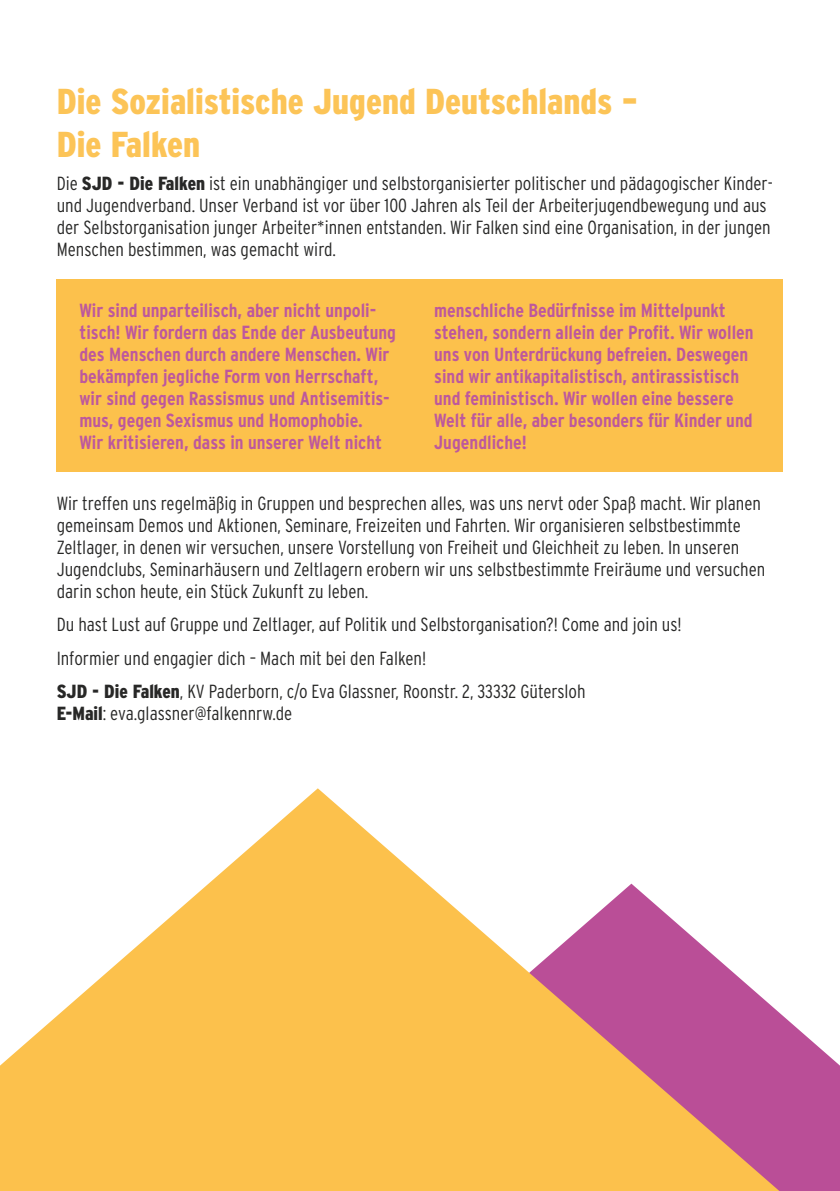
<style>
.page{position:relative;width:840px;height:1191px;background:#fff}
.page>*{position:absolute;margin:0;border:0;box-sizing:border-box;transform-origin:0 0}
.t1{font:900 36px/43.2px "Interstate Condensed";color:#fcc457}
.t2{font:300 19px/22px "Interstate Condensed";color:#282827}
.t3{font:700 19px/22px "Interstate Condensed";color:#bd589d}
.s1{font-weight:900}
</style>
<div class="page">
<div style="left:57px;top:279px;width:725px;height:192px;background:#fcc14c"></div>
<svg style="left:778px;top:1011px;width:61px;height:180px;background:#c468a6"></svg>
<svg style="left:0;top:788px;width:778px;height:403px;fill:#fcc14c"></svg>
<h1 class="t1" style="left:57px;top:79px;width:582px">Die Sozialistische Jugend Deutschlands –<br>Die Falken</h1>
<p class="t2" style="left:57px;top:173px;width:717px">Die <span class="s1">SJD - Die Falken</span> ist ein unabhängiger und selbstorganisierter politischer und pädagogischer Kinder&shy;und Jugendverband. Unser Verband ist vor über 100 Jahren als Teil der Arbeiterjugendbewegung und aus der Selbstorganisation junger Arbeiter*innen entstanden. Wir Falken sind eine Organisation, in der jungen Menschen bestimmen, was gemacht wird.</p>
<p class="t3" style="left:79px;top:299px;width:318px">Wir sind unparteilisch, aber nicht unpoli&shy;tisch! Wir fordern das Ende der Ausbeutung des Menschen durch andere Menschen. Wir bekämpfen jegliche Form von Herrschaft, wir sind gegen Rassismus und Antisemitis&shy;mus, gegen Sexismus und Homophobie.<br>Wir kritisieren, dass in unserer Welt nicht</p>
<p class="t3" style="left:434px;top:299px;width:321px">menschliche Bedürfnisse im Mittelpunkt stehen, sondern allein der Profit. Wir wollen uns von Unterdrückung befreien. Deswegen sind wir antikapitalistisch, antirassistisch und feministisch. Wir wollen eine bessere Welt für alle, aber besonders für Kinder und Jugendliche!</p>
<p class="t2" style="left:57px;top:492px;width:709px">Wir treffen uns regelmäßig in Gruppen und besprechen alles, was uns nervt oder Spaß macht. Wir planen gemeinsam Demos und Aktionen, Seminare, Freizeiten und Fahrten. Wir organisieren selbstbestimmte Zeltlager, in denen wir versuchen, unsere Vorstellung von Freiheit und Gleichheit zu leben. In unseren Jugendclubs, Seminarhäusern und Zeltlagern erobern wir uns selbstbestimmte Freiräume und versuchen darin schon heute, ein Stück Zukunft zu leben.</p>
<p class="t2" style="left:57px;top:608px;width:626px;line-height:33.4px">Du hast Lust auf Gruppe und Zeltlager, auf Politik und Selbstorganisation?! Come and join us!<br>Informier und engagier dich – Mach mit bei den Falken!<br><span class="s1">SJD - Die Falken</span>, KV Paderborn, c/o Eva Glassner, Roonstr. 2, 33332 Gütersloh</p>
<p class="t2" style="left:57px;top:702px;width:237px"><span class="s1">E-Mail</span>: eva.glassner@falkennrw.de</p>
</div>
